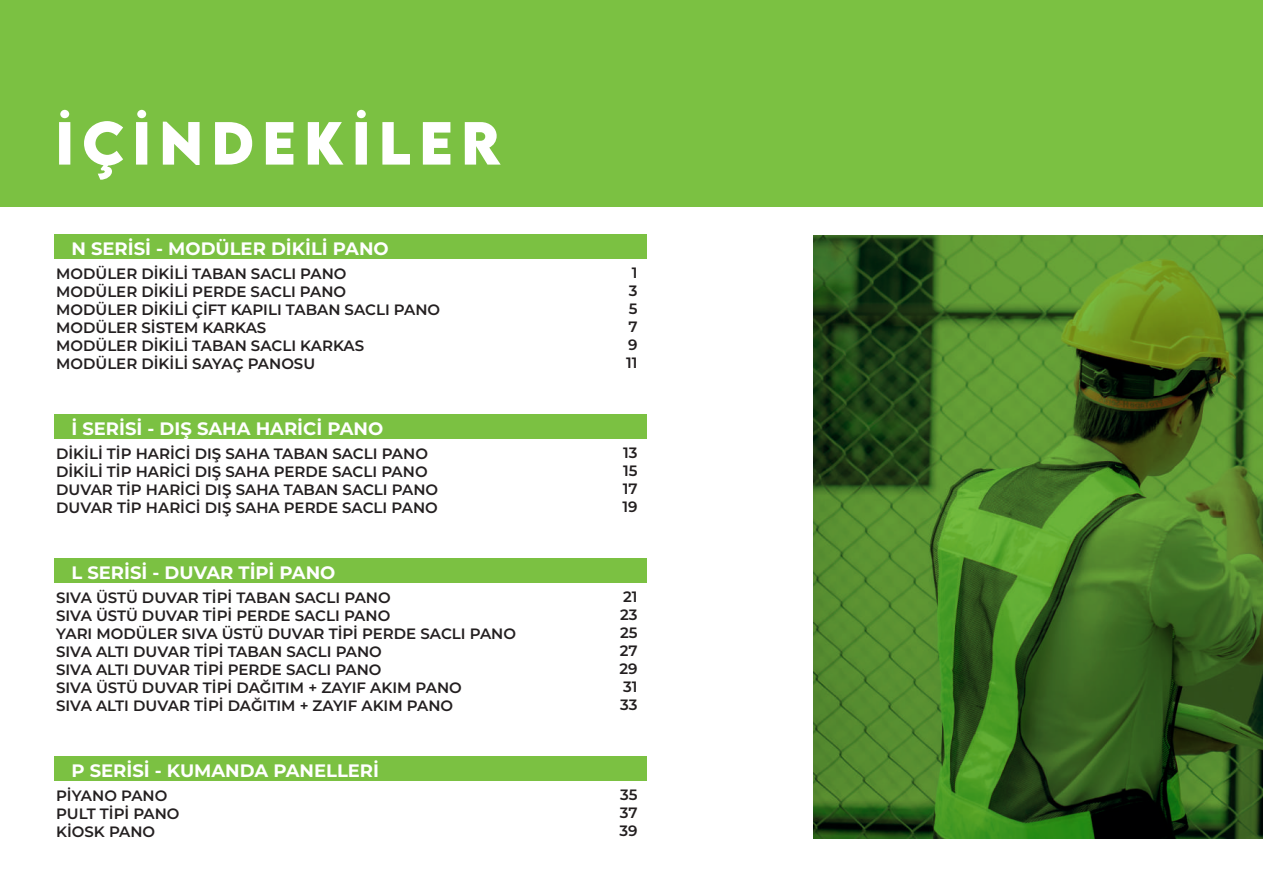
<style>
.page{position:relative;width:1263px;height:893px;background:#fff}
.page>*{position:absolute;margin:0;border:0;box-sizing:border-box;transform-origin:0 0}
.t1{font:700 54px "LEMONMILK";letter-spacing:.15em;color:#fff}
.t2{font:700 18px "Montserrat";color:#fff}
.t3{font:600 15px/18px "Montserrat";color:#231f20}
</style>
<div class="page">
<div style="left:0;top:0;width:1263px;height:207px;background:#7bc142"></div>
<div style="left:54px;top:235px;width:592px;height:24px;background:#7bc142"></div>
<div style="left:54px;top:414px;width:592px;height:25px;background:#7bc142"></div>
<div style="left:54px;top:558px;width:592px;height:25px;background:#7bc142"></div>
<div style="left:54px;top:756px;width:592px;height:25px;background:#7bc142"></div>
<svg style="left:813px;top:236px;width:450px;height:603px;background:#447224"></svg>
<h1 class="t1" style="left:55px;top:106px;width:447px">iÇiNDEKiLER</h1>
<p class="t2" style="left:71px;top:235px;width:319px">N SERİSİ - MODÜLER DİKİLİ PANO</p>
<p class="t3" style="left:56px;top:263px;width:386px">MODÜLER DİKİLİ TABAN SACLI PANO<br>MODÜLER DİKİLİ PERDE SACLI PANO<br>MODÜLER DİKİLİ ÇİFT KAPILI TABAN SACLI PANO<br>MODÜLER SİSTEM KARKAS<br>MODÜLER DİKİLİ TABAN SACLI KARKAS<br>MODÜLER DİKİLİ SAYAÇ PANOSU</p>
<p class="t2" style="left:71px;top:415px;width:313px">İ SERİSİ - DIŞ SAHA HARİCİ PANO</p>
<p class="t3" style="left:56px;top:443px;width:383px">DİKİLİ TİP HARİCİ DIŞ SAHA TABAN SACLI PANO DİKİLİ TİP HARİCİ DIŞ SAHA PERDE SACLI PANO DUVAR TİP HARİCİ DIŞ SAHA TABAN SACLI PANO DUVAR TİP HARİCİ DIŞ SAHA PERDE SACLI PANO</p>
<p class="t2" style="left:71px;top:559px;width:266px">L SERİSİ - DUVAR TİPİ PANO</p>
<p class="t3" style="left:56px;top:587px;width:461px">SIVA ÜSTÜ DUVAR TİPİ TABAN SACLI PANO<br>SIVA ÜSTÜ DUVAR TİPİ PERDE SACLI PANO<br>YARI MODÜLER SIVA ÜSTÜ DUVAR TİPİ PERDE SACLI PANO SIVA ALTI DUVAR TİPİ TABAN SACLI PANO<br>SIVA ALTI DUVAR TİPİ PERDE SACLI PANO<br>SIVA ÜSTÜ DUVAR TİPİ DAĞITIM + ZAYIF AKIM PANO<br>SIVA ALTI DUVAR TİPİ DAĞITIM + ZAYIF AKIM PANO</p>
<p class="t2" style="left:71px;top:757px;width:309px">P SERİSİ - KUMANDA PANELLERİ</p>
<p class="t3" style="left:56px;top:785px;width:125px">PİYANO PANO<br>PULT TİPİ PANO<br>KİOSK PANO</p>
<p class="t3" style="left:626px;top:263px;width:13px;text-align:center">1<br>3<br>5<br>7<br>9<br>11</p>
<p class="t3" style="left:622px;top:443px;width:17px;text-align:justify">13<br>15<br>17<br>19</p>
<p class="t3" style="left:619px;top:587px;width:20px;text-align:justify">21<br>23<br>25<br>27<br>29<br>31<br>33</p>
<p class="t3" style="left:619px;top:785px;width:20px;text-align:justify">35<br>37<br>39</p>
</div>
